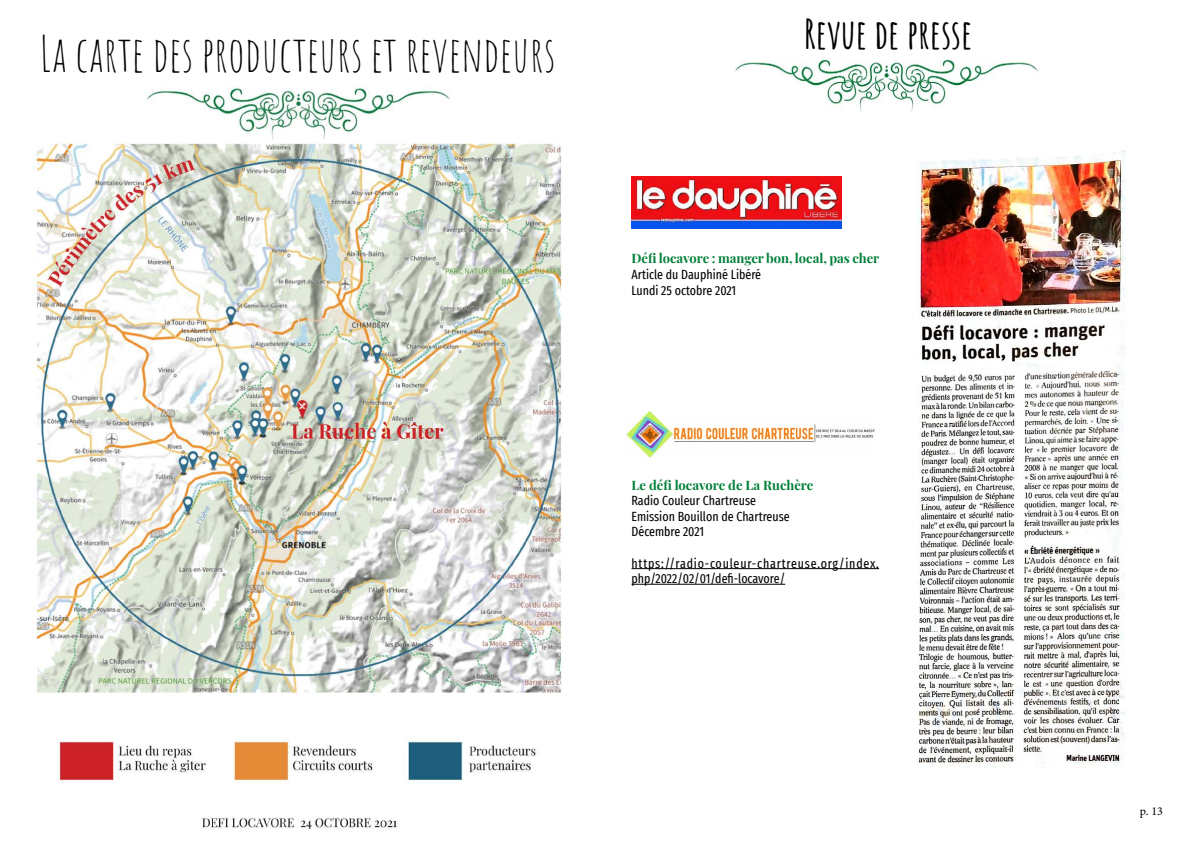
<style>
.page{position:relative;width:1191px;height:842px;background:#fff}
.page>*{position:absolute;margin:0;border:0;box-sizing:border-box;transform-origin:0 0}
.t1{font:48px "Amatic SC";color:#000}
.t2{font:700 40px "Amatic SC";color:#000}
.t3{font:extra-condensed 13px/15.6px "Fira Sans";color:#000}
.t4{font:extra-condensed 13px/15.6px "Fira Sans";letter-spacing:.06em;color:#000}
.t5{font:700 13px "Playfair Display";color:#007f38}
.t6{font:12px "Minion Pro";color:#000}
</style>
<div class="page">
<img style="left:33px;top:87px;width:530px;height:742px">
<img style="left:735px;top:59px;width:303px;height:53px">
<img style="left:916px;top:151px;width:209px;height:618px">
<img style="left:631px;top:176px;width:210px;height:52px">
<hr style="left:631px;top:568px;width:248px;height:1px;background:#000">
<hr style="left:631px;top:584px;width:154px;height:1px;background:#000">
<img style="left:626px;top:411px;width:248px;height:47px">
<h1 class="t1" style="left:40px;top:20px;width:517px">La carte des producteurs et revendeurs</h1>
<h2 class="t2" style="left:804px;top:3px;width:170px">Revue de presse</h2>
<p class="t5" style="left:631px;top:248px;width:249px">Défi locavore : manger bon, local, pas cher</p>
<p class="t3" style="left:631px;top:266px;width:131px">Article du Dauphiné Libéré<br>Lundi 25 octobre 2021</p>
<p class="t5" style="left:631px;top:474px;width:183px">Le défi locavore de La Ruchère</p>
<p class="t3" style="left:631px;top:493px;width:160px">Radio Couleur Chartreuse<br>Emission Bouillon de Chartreuse<br>Décembre 2021</p>
<p class="t4" style="left:631px;top:555px;width:249px">https://radio-couleur-chartreuse.org/index. php/2022/02/01/defi-locavore/</p>
<p class="t6" style="left:1140px;top:803px;width:24px">p. 13</p>
</div>
